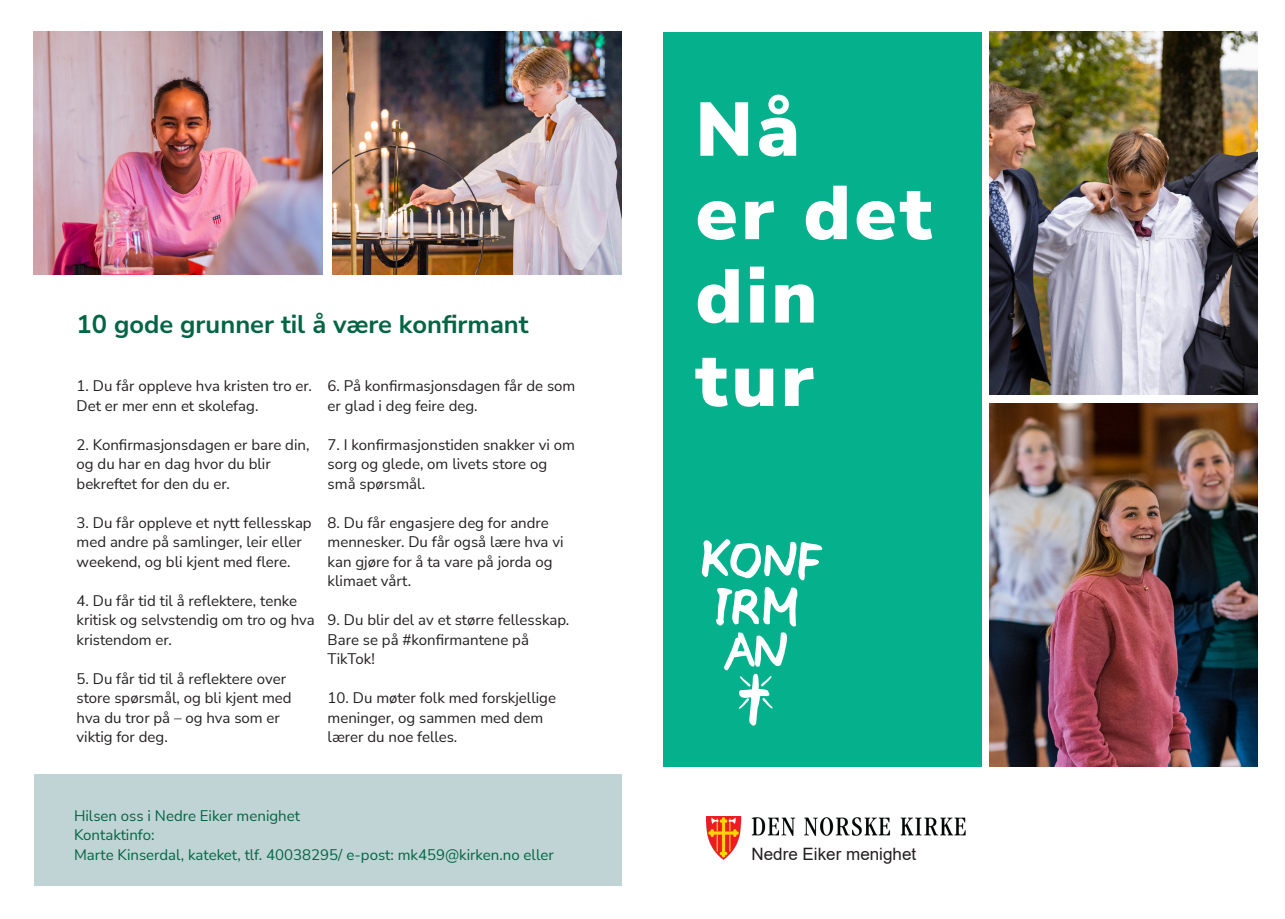
<style>
.page{position:relative;width:1285px;height:919px;background:#fff}
.page>*{position:absolute;margin:0;border:0;box-sizing:border-box;transform-origin:0 0}
.H_tittel_Nunito_Sans{font:900 75.75px/83.4px "Nunito Sans";letter-spacing:.05em;color:#fff}
.H2_Overskrift_Nunito{font:700 25.5px "Nunito Sans";color:#006542}
.H4_paragraftittel_bo{font:17.1px "Arial";color:#231f20}
.Brødtekst_10pt_13_Nu{font:15px/19.5px "Nunito Sans";color:#231f20}
.Brødtekst_10pt_13_Nu-2{font:15px "Nunito Sans";color:#006542}
</style>
<div class="page">
<div style="left:663px;top:32px;width:318px;height:734px;background:#05b08d"></div>
<div style="left:34px;top:774px;width:587px;height:111px;background:#c1d4d5"></div>
<img style="left:989px;top:32px;width:267px;height:362px">
<img style="left:989px;top:403px;width:267px;height:363px">
<img style="left:333px;top:32px;width:289px;height:242px">
<img style="left:33px;top:32px;width:289px;height:242px">
<img style="left:706px;top:816px;width:260px;height:43px">
<svg style="left:701px;top:539px;width:121px;height:186px"></svg>
<h2 class="H2_Overskrift_Nunito" style="left:77px;top:306px;width:453px">10 gode grunner til å være konfirmant</h2>
<p class="Brødtekst_10pt_13_Nu" style="left:77px;top:375px;width:237px">1. Du får oppleve hva kristen tro er.<br>Det er mer enn et skolefag.</p>
<p class="Brødtekst_10pt_13_Nu" style="left:77px;top:434px;width:234px">2. Konfirmasjonsdagen er bare din, og du har en dag hvor du blir bekreftet for den du er.</p>
<p class="Brødtekst_10pt_13_Nu" style="left:77px;top:512px;width:236px">3. Du får oppleve et nytt fellesskap med andre på samlinger, leir eller weekend, og bli kjent med flere.</p>
<p class="Brødtekst_10pt_13_Nu" style="left:77px;top:590px;width:240px">4. Du får tid til å reflektere, tenke kritisk og selvstendig om tro og hva</p>
<p class="Brødtekst_10pt_13_Nu" style="left:77px;top:629px;width:97px">kristendom er.</p>
<p class="Brødtekst_10pt_13_Nu" style="left:77px;top:668px;width:216px">5. Du får tid til å reflektere over store spørsmål, og bli kjent med hva du tror på – og hva som er viktig for deg.</p>
<p class="Brødtekst_10pt_13_Nu" style="left:327px;top:375px;width:249px">6. På konfirmasjonsdagen får de som er glad i deg feire deg.</p>
<p class="Brødtekst_10pt_13_Nu" style="left:327px;top:434px;width:249px">7. I konfirmasjonstiden snakker vi om sorg og glede, om livets store og små spørsmål.</p>
<p class="Brødtekst_10pt_13_Nu" style="left:327px;top:512px;width:237px">8. Du får engasjere deg for andre mennesker. Du får også lære hva vi kan gjøre for å ta vare på jorda og klimaet vårt.</p>
<p class="Brødtekst_10pt_13_Nu" style="left:327px;top:609px;width:243px">9. Du blir del av et større fellesskap.</p>
<p class="Brødtekst_10pt_13_Nu" style="left:327px;top:629px;width:203px">Bare se på #konfirmantene på<br>TikTok!</p>
<p class="Brødtekst_10pt_13_Nu" style="left:327px;top:687px;width:230px">10. Du møter folk med forskjellige</p>
<p class="Brødtekst_10pt_13_Nu" style="left:327px;top:707px;width:217px">meninger, og sammen med dem lærer du noe felles.</p>
<p class="Brødtekst_10pt_13_Nu-2" style="left:74px;top:804px;width:227px">Hilsen oss i Nedre Eiker menighet</p>
<p class="Brødtekst_10pt_13_Nu-2" style="left:74px;top:824px;width:82px">Kontaktinfo:</p>
<p class="Brødtekst_10pt_13_Nu-2" style="left:74px;top:843px;width:481px">Marte Kinserdal, kateket, tlf. 40038295/ e-post: mk459@kirken.no eller</p>
<p class="H_tittel_Nunito_Sans" style="left:695px;top:85px;width:238px">Nå<br>er det din</p>
<p class="H_tittel_Nunito_Sans" style="left:695px;top:335px;width:120px">tur</p>
<h4 class="H4_paragraftittel_bo" style="left:751px;top:842px;width:166px">Nedre Eiker menighet</h4>
</div>
